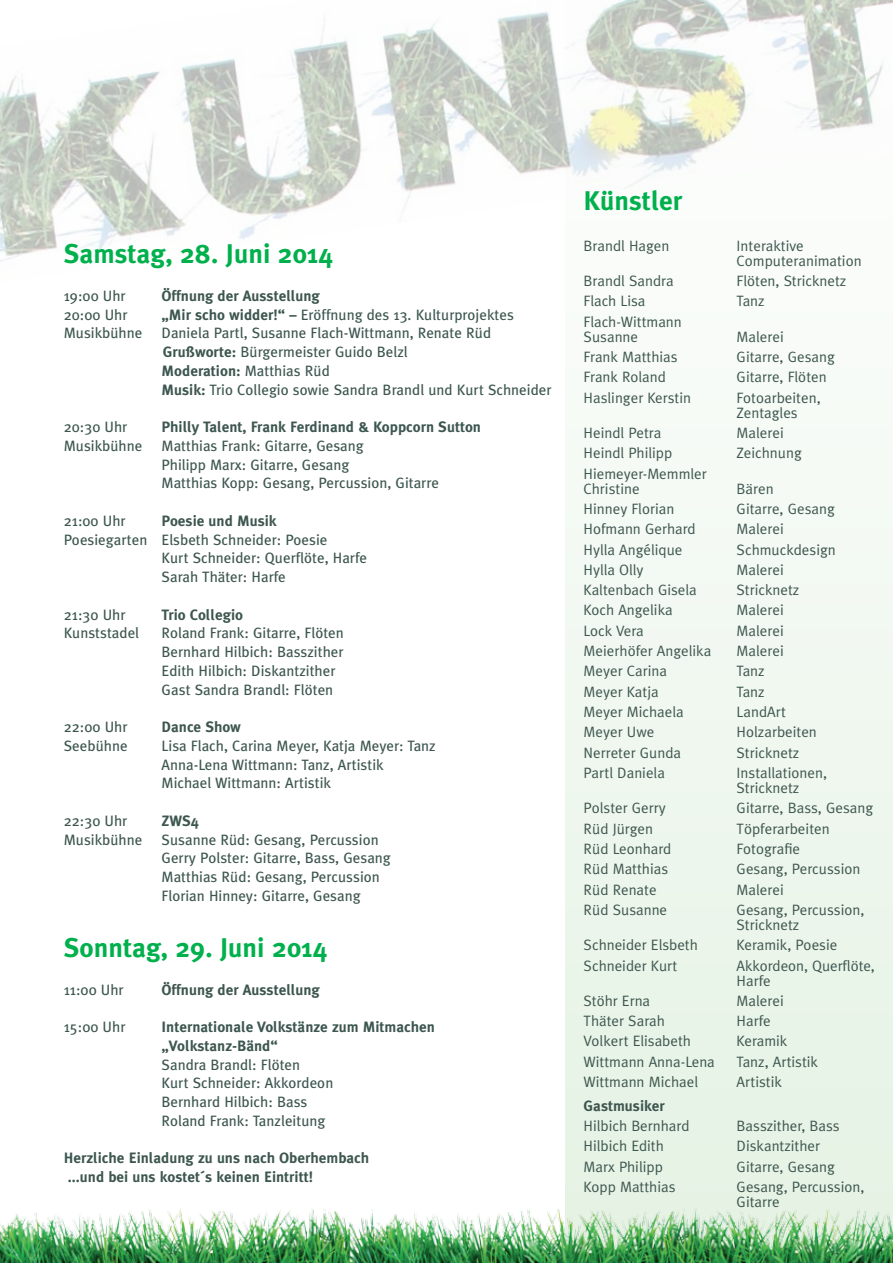
<style>
.page{position:relative;width:893px;height:1263px;background:#fff}
.page>*{position:absolute;margin:0;border:0;box-sizing:border-box;transform-origin:0 0}
.t1{font:700 27px "Meta Plus";color:#00b04c}
.t2{font:15px/15px "Meta Plus";color:#3d564f}
.t3{font:15px/18.8px "Meta Plus";color:#3d564f}
.t4{font:700 15px/18.8px "Meta Plus";color:#3d564f}
.s1{font-weight:700}
</style>
<div class="page">
<div style="left:566px;top:0;width:327px;height:1263px;background:#f0f8ef"></div>
<img style="left:0;top:1171px;width:893px;height:92px">
<img style="left:0;top:0;width:893px;height:262px">
<h1 class="t1" style="left:64px;top:238px;width:271px">Samstag, 28. Juni 2014</h1>
<p class="t3" style="left:64px;top:286px;width:63px">19:00 Uhr</p>
<p class="t4" style="left:162px;top:286px;width:160px">Öffnung der Ausstellung</p>
<p class="t3" style="left:64px;top:305px;width:65px">20:00 Uhr</p>
<p class="t3" style="left:162px;top:305px;width:354px"><span class="s1">„Mir scho widder!“ –</span> Eröffnung des 13. Kulturprojektes</p>
<p class="t3" style="left:64px;top:324px;width:80px">Musikbühne</p>
<p class="t3" style="left:162px;top:324px;width:392px">Daniela Partl, Susanne Flach-Wittmann, Renate Rüd <span class="s1">Grußworte:</span> Bürgermeister Guido Belzl<br><span class="s1">Moderation:</span> Matthias Rüd<br><span class="s1">Musik:</span> Trio Collegio sowie Sandra Brandl und Kurt Schneider</p>
<p class="t3" style="left:64px;top:417px;width:65px">20:30 Uhr</p>
<p class="t4" style="left:162px;top:417px;width:321px">Philly Talent, Frank Ferdinand &amp; Koppcorn Sutton</p>
<p class="t3" style="left:64px;top:436px;width:80px">Musikbühne</p>
<p class="t3" style="left:162px;top:436px;width:279px">Matthias Frank: Gitarre, Gesang<br>Philipp Marx: Gitarre, Gesang<br>Matthias Kopp: Gesang, Percussion, Gitarre</p>
<p class="t3" style="left:64px;top:511px;width:63px">21:00 Uhr</p>
<p class="t4" style="left:162px;top:511px;width:117px">Poesie und Musik</p>
<p class="t3" style="left:162px;top:530px;width:207px;text-indent:-98px">Poesiegarten Elsbeth Schneider: Poesie<br>Kurt Schneider: Querflöte, Harfe<br>Sarah Thäter: Harfe</p>
<p class="t3" style="left:64px;top:605px;width:63px">21:30 Uhr</p>
<p class="t4" style="left:162px;top:605px;width:83px">Trio Collegio</p>
<p class="t3" style="left:64px;top:624px;width:77px">Kunststadel</p>
<p class="t3" style="left:162px;top:624px;width:184px">Roland Frank: Gitarre, Flöten<br>Bernhard Hilbich: Basszither<br>Edith Hilbich: Diskantzither<br>Gast Sandra Brandl: Flöten</p>
<p class="t3" style="left:64px;top:717px;width:65px">22:00 Uhr</p>
<p class="t4" style="left:162px;top:717px;width:81px">Dance Show</p>
<p class="t3" style="left:64px;top:736px;width:65px">Seebühne</p>
<p class="t3" style="left:162px;top:736px;width:276px">Lisa Flach, Carina Meyer, Katja Meyer: Tanz<br>Anna-Lena Wittmann: Tanz, Artistik<br>Michael Wittmann: Artistik</p>
<p class="t3" style="left:64px;top:811px;width:65px">22:30 Uhr</p>
<p class="t4" style="left:162px;top:811px;width:39px">ZWS4</p>
<p class="t3" style="left:64px;top:830px;width:80px">Musikbühne</p>
<p class="t3" style="left:162px;top:830px;width:231px">Susanne Rüd: Gesang, Percussion Gerry Polster: Gitarre, Bass, Gesang Matthias Rüd: Gesang, Percussion Florian Hinney: Gitarre, Gesang</p>
<h1 class="t1" style="left:64px;top:932px;width:265px">Sonntag, 29. Juni 2014</h1>
<p class="t3" style="left:64px;top:980px;width:61px">11:00 Uhr</p>
<p class="t4" style="left:162px;top:980px;width:160px">Öffnung der Ausstellung</p>
<p class="t3" style="left:64px;top:1017px;width:63px">15:00 Uhr</p>
<p class="t4" style="left:162px;top:1017px;width:275px">Internationale Volkstänze zum Mitmachen „Volkstanz-Bänd“</p>
<p class="t3" style="left:162px;top:1055px;width:173px">Sandra Brandl: Flöten<br>Kurt Schneider: Akkordeon<br>Bernhard Hilbich: Bass<br>Roland Frank: Tanzleitung</p>
<p class="t4" style="left:64px;top:1149px;width:307px">Herzliche Einladung zu uns nach Oberhembach ...und bei uns kostet´s keinen Eintritt!</p>
<h1 class="t1" style="left:584px;top:185px;width:100px">Künstler</h1>
<p class="t2" style="left:584px;top:238px;width:122px">Brandl Hagen I</p>
<p class="t2" style="left:737px;top:238px;width:127px">nteraktive<br>Computeranimation</p>
<p class="t2" style="left:584px;top:273px;width:92px">Brandl Sandra</p>
<p class="t2" style="left:737px;top:273px;width:111px">Flöten, Stricknetz</p>
<p class="t2" style="left:584px;top:294px;width:63px">Flach Lisa</p>
<p class="t2" style="left:737px;top:294px;width:30px">Tanz</p>
<p class="t2" style="left:584px;top:314px;width:100px">Flach-Wittmann<br>Susanne</p>
<p class="t2" style="left:737px;top:329px;width:49px">Malerei</p>
<p class="t2" style="left:584px;top:349px;width:129px">Frank Matthias G</p>
<p class="t2" style="left:746px;top:349px;width:90px">itarre, Gesang</p>
<p class="t2" style="left:584px;top:369px;width:123px">Frank Roland G</p>
<p class="t2" style="left:746px;top:369px;width:82px">itarre, Flöten</p>
<p class="t2" style="left:584px;top:390px;width:109px">Haslinger Kerstin</p>
<p class="t2" style="left:737px;top:390px;width:86px">Fotoarbeiten,<br>Zentagles</p>
<p class="t2" style="left:584px;top:425px;width:79px">Heindl Petra</p>
<p class="t2" style="left:737px;top:425px;width:49px">Malerei</p>
<p class="t2" style="left:584px;top:445px;width:126px">Heindl Philipp Z</p>
<p class="t2" style="left:744px;top:445px;width:59px">eichnung</p>
<p class="t2" style="left:584px;top:466px;width:125px">Hiemeyer-Memmler<br>Christine</p>
<p class="t2" style="left:737px;top:481px;width:38px">Bären</p>
<p class="t2" style="left:584px;top:501px;width:127px">Hinney Florian G</p>
<p class="t2" style="left:746px;top:501px;width:90px">itarre, Gesang</p>
<p class="t2" style="left:584px;top:521px;width:114px">Hofmann Gerhard</p>
<p class="t2" style="left:737px;top:521px;width:49px">Malerei</p>
<p class="t2" style="left:584px;top:542px;width:131px">Hylla Angélique S</p>
<p class="t2" style="left:745px;top:542px;width:92px">chmuckdesign</p>
<p class="t2" style="left:584px;top:562px;width:61px">Hylla Olly</p>
<p class="t2" style="left:737px;top:562px;width:49px">Malerei</p>
<p class="t2" style="left:584px;top:582px;width:138px">Kaltenbach Gisela S</p>
<p class="t2" style="left:745px;top:582px;width:56px">tricknetz</p>
<p class="t2" style="left:584px;top:603px;width:91px">Koch Angelika</p>
<p class="t2" style="left:737px;top:603px;width:49px">Malerei</p>
<p class="t2" style="left:584px;top:623px;width:62px">Lock Vera</p>
<p class="t2" style="left:737px;top:623px;width:49px">Malerei</p>
<p class="t2" style="left:584px;top:643px;width:129px">Meierhöfer Angelika</p>
<p class="t2" style="left:737px;top:643px;width:49px">Malerei</p>
<p class="t2" style="left:584px;top:663px;width:85px">Meyer Carina</p>
<p class="t2" style="left:737px;top:663px;width:30px">Tanz</p>
<p class="t2" style="left:584px;top:684px;width:77px">Meyer Katja</p>
<p class="t2" style="left:737px;top:684px;width:30px">Tanz</p>
<p class="t2" style="left:584px;top:704px;width:102px">Meyer Michaela</p>
<p class="t2" style="left:737px;top:704px;width:51px">LandArt</p>
<p class="t2" style="left:584px;top:724px;width:72px">Meyer Uwe</p>
<p class="t2" style="left:737px;top:724px;width:82px">Holzarbeiten</p>
<p class="t2" style="left:584px;top:745px;width:131px">Nerreter Gunda S</p>
<p class="t2" style="left:745px;top:745px;width:56px">tricknetz</p>
<p class="t2" style="left:584px;top:765px;width:120px">Partl Daniela I</p>
<p class="t2" style="left:737px;top:765px;width:92px">nstallationen,<br>Stricknetz</p>
<p class="t2" style="left:584px;top:800px;width:123px">Polster Gerry G</p>
<p class="t2" style="left:746px;top:800px;width:129px">itarre, Bass, Gesang</p>
<p class="t2" style="left:584px;top:821px;width:71px">Rüd Jürgen</p>
<p class="t2" style="left:737px;top:821px;width:95px">Töpferarbeiten</p>
<p class="t2" style="left:584px;top:841px;width:89px">Rüd Leonhard</p>
<p class="t2" style="left:737px;top:841px;width:65px">Fotografie</p>
<p class="t2" style="left:584px;top:861px;width:124px">Rüd Matthias G</p>
<p class="t2" style="left:746px;top:861px;width:116px">esang, Percussion</p>
<p class="t2" style="left:584px;top:882px;width:75px">Rüd Renate</p>
<p class="t2" style="left:737px;top:882px;width:49px">Malerei</p>
<p class="t2" style="left:584px;top:902px;width:124px">Rüd Susanne G</p>
<p class="t2" style="left:737px;top:902px;width:129px;text-indent:9px">esang, Percussion,<br>Stricknetz</p>
<p class="t2" style="left:584px;top:937px;width:139px">Schneider Elsbeth K</p>
<p class="t2" style="left:744px;top:937px;width:95px">eramik, Poesie</p>
<p class="t2" style="left:584px;top:958px;width:129px">Schneider Kurt A</p>
<p class="t2" style="left:737px;top:958px;width:140px;text-indent:8px">kkordeon, Querflöte,<br>Harfe</p>
<p class="t2" style="left:584px;top:993px;width:68px">Stöhr Erna</p>
<p class="t2" style="left:737px;top:993px;width:49px">Malerei</p>
<p class="t2" style="left:584px;top:1013px;width:83px">Thäter Sarah</p>
<p class="t2" style="left:737px;top:1013px;width:36px">Harfe</p>
<p class="t2" style="left:584px;top:1033px;width:136px">Volkert Elisabeth K</p>
<p class="t2" style="left:744px;top:1033px;width:45px">eramik</p>
<p class="t2" style="left:584px;top:1054px;width:133px">Wittmann Anna-Lena</p>
<p class="t2" style="left:737px;top:1054px;width:83px">Tanz, Artistik</p>
<p class="t2" style="left:584px;top:1074px;width:139px">Wittmann Michael A</p>
<p class="t2" style="left:745px;top:1074px;width:38px">rtistik</p>
<p class="t4" style="left:584px;top:1096px;width:83px">Gastmusiker</p>
<p class="t2" style="left:584px;top:1118px;width:107px">Hilbich Bernhard</p>
<p class="t2" style="left:737px;top:1118px;width:105px">Basszither, Bass</p>
<p class="t2" style="left:584px;top:1138px;width:122px">Hilbich Edith D</p>
<p class="t2" style="left:746px;top:1138px;width:76px">iskantzither</p>
<p class="t2" style="left:584px;top:1158px;width:122px">Marx Philipp G</p>
<p class="t2" style="left:746px;top:1158px;width:90px">itarre, Gesang</p>
<p class="t2" style="left:584px;top:1179px;width:128px">Kopp Matthias G</p>
<p class="t2" style="left:737px;top:1179px;width:129px;text-indent:9px">esang, Percussion,<br>G itarre</p>
</div>
